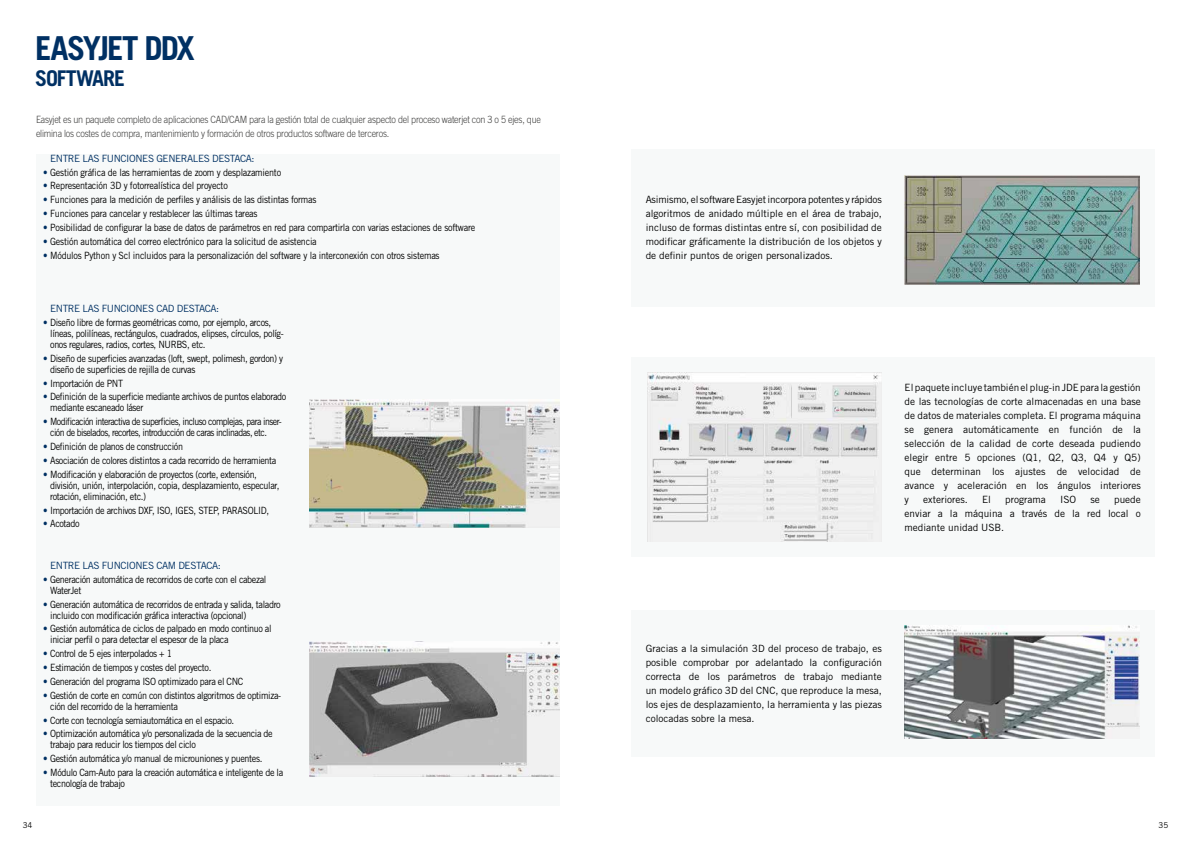
<style>
.page{position:relative;width:1191px;height:842px;background:#fff}
.page>*{position:absolute;margin:0;border:0;box-sizing:border-box;transform-origin:0 0}
.t1{font:700 33px "Trade Gothic LT Std";letter-spacing:-.065em;color:#003063}
.t2{font:700 21.7px "Trade Gothic LT Std";letter-spacing:-.045em;color:#003063}
.t3{font:10px/11px "Trade Gothic LT Std";letter-spacing:-.04em;color:#000;scale:.9 1}
.t4{font:10px/14px "Trade Gothic LT Std";letter-spacing:-.04em;color:#000;text-align:justify}
.t5{font:300 10px/14px "Trade Gothic LT Std";letter-spacing:-.025em;color:#3c3c3b;scale:.9 1}
.t6{font:10px/11px "Trade Gothic LT Std";letter-spacing:-.06em;color:#000;scale:.88 1}
.t7{font:10px "Trade Gothic LT Std";letter-spacing:-.04em;color:#003063}
.t8{font:10px "Trade Gothic LT Std";color:#000}
.t9{font:8px "Trade Gothic LT Std";color:#000}
.s1{color:#003063}
</style>
<div class="page">
<div style="left:36px;top:154px;width:523px;height:652px;background:#f7f9f9"></div>
<div style="left:631px;top:149px;width:524px;height:158px;background:#f7f9f9"></div>
<div style="left:631px;top:357px;width:524px;height:200px;background:#f7f9f9"></div>
<div style="left:631px;top:610px;width:524px;height:147px;background:#f7f9f9"></div>
<img style="left:309px;top:400px;width:250px;height:127px">
<img style="left:309px;top:641px;width:250px;height:135px">
<img style="left:904px;top:176px;width:236px;height:109px">
<img style="left:904px;top:625px;width:236px;height:114px">
<img style="left:648px;top:372px;width:234px;height:169px">
<h1 class="t1" style="left:35px;top:28px;width:161px">EASYJET DDX</h1>
<h2 class="t2" style="left:35px;top:65px;width:91px">SOFTWARE</h2>
<p class="t5" style="left:36px;top:113px;width:562px">Easyjet es un paquete completo de aplicaciones CAD/CAM para la gestión total de cualquier aspecto del proceso waterjet con 3 o 5 ejes, que elimina los costes de compra, mantenimiento y formación de otros productos software de terceros.</p>
<p class="t7" style="left:50px;top:152px;width:206px">ENTRE LAS FUNCIONES GENERALES DESTACA:</p>
<p class="t3" style="left:43px;top:166px;width:266px"><span class="s1">•</span> Gestión gráfica de las herramientas de zoom y desplazamiento</p>
<p class="t3" style="left:43px;top:180px;width:207px"><span class="s1">•</span> Representación 3D y fotorrealística del proyecto</p>
<p class="t3" style="left:43px;top:194px;width:305px"><span class="s1">•</span> Funciones para la medición de perfiles y análisis de las distintas formas</p>
<p class="t3" style="left:43px;top:208px;width:240px"><span class="s1">•</span> Funciones para cancelar y restablecer las últimas tareas</p>
<p class="t3" style="left:43px;top:222px;width:481px"><span class="s1">•</span> Posibilidad de configurar la base de datos de parámetros en red para compartirla con varias estaciones de software</p>
<p class="t3" style="left:43px;top:236px;width:305px"><span class="s1">•</span> Gestión automática del correo electrónico para la solicitud de asistencia</p>
<p class="t3" style="left:43px;top:249px;width:442px"><span class="s1">•</span> Módulos Python y Scl incluidos para la personalización del software y la interconexión con otros sistemas</p>
<p class="t7" style="left:50px;top:302px;width:170px">ENTRE LAS FUNCIONES CAD DESTACA:</p>
<p class="t3" style="left:50px;top:317px;width:261px;text-indent:-7px"><span class="s1">•</span> Diseño libre de formas geométricas como, por ejemplo, arcos, líneas, polilíneas, rectángulos, cuadrados, elipses, círculos, políg&shy;onos regulares, radios, cortes, NURBS, etc.</p>
<p class="t3" style="left:50px;top:352px;width:260px;text-indent:-7px"><span class="s1">•</span> Diseño de superficies avanzadas (loft, swept, polimesh, gordon) y diseño de superficies de rejilla de curvas</p>
<p class="t3" style="left:43px;top:377px;width:90px"><span class="s1">•</span> Importación de PNT</p>
<p class="t3" style="left:50px;top:391px;width:264px;text-indent:-7px"><span class="s1">•</span> Definición de la superficie mediante archivos de puntos elaborado mediante escaneado láser</p>
<p class="t6" style="left:50px;top:416px;width:264px;text-indent:-7px"><span class="s1">•</span> Modificación interactiva de superficies, incluso complejas, para inser&shy;ción de biselados, recortes, introducción de caras inclinadas, etc.</p>
<p class="t3" style="left:43px;top:441px;width:157px"><span class="s1">•</span> Definición de planos de construcción</p>
<p class="t3" style="left:43px;top:455px;width:261px"><span class="s1">•</span> Asociación de colores distintos a cada recorrido de herramienta</p>
<p class="t3" style="left:50px;top:468px;width:256px;text-indent:-7px"><span class="s1">•</span> Modificación y elaboración de proyectos (corte, extensión, división, unión, interpolación, copia, desplazamiento, especular, rotación, eliminación, etc.)</p>
<p class="t3" style="left:43px;top:504px;width:252px"><span class="s1">•</span> Importación de archivos DXF, ISO, IGES, STEP, PARASOLID,</p>
<p class="t3" style="left:43px;top:518px;width:42px"><span class="s1">•</span> Acotado</p>
<p class="t7" style="left:50px;top:559px;width:172px">ENTRE LAS FUNCIONES CAM DESTACA:</p>
<p class="t3" style="left:50px;top:574px;width:242px;text-indent:-7px"><span class="s1">•</span> Generación automática de recorridos de corte con el cabezal<br>WaterJet</p>
<p class="t3" style="left:50px;top:598px;width:258px;text-indent:-7px"><span class="s1">•</span> Generación automática de recorridos de entrada y salida, taladro incluido con modificación gráfica interactiva (opcional)</p>
<p class="t3" style="left:50px;top:623px;width:247px;text-indent:-7px"><span class="s1">•</span> Gestión automática de ciclos de palpado en modo continuo al iniciar perfil o para detectar el espesor de la placa</p>
<p class="t3" style="left:43px;top:648px;width:145px"><span class="s1">•</span> Control de 5 ejes interpolados + 1</p>
<p class="t3" style="left:43px;top:662px;width:188px"><span class="s1">•</span> Estimación de tiempos y costes del proyecto.</p>
<p class="t3" style="left:43px;top:676px;width:224px"><span class="s1">•</span> Generación del programa ISO optimizado para el CNC</p>
<p class="t3" style="left:50px;top:690px;width:258px;text-indent:-7px"><span class="s1">•</span> Gestión de corte en común con distintos algoritmos de optimiza&shy;ción del recorrido de la herramienta</p>
<p class="t3" style="left:43px;top:714px;width:214px"><span class="s1">•</span> Corte con tecnología semiautomática en el espacio.</p>
<p class="t3" style="left:50px;top:728px;width:249px;text-indent:-7px"><span class="s1">•</span> Optimización automática y/o personalizada de la secuencia de trabajo para reducir los tiempos del ciclo</p>
<p class="t3" style="left:43px;top:753px;width:245px"><span class="s1">•</span> Gestión automática y/o manual de microuniones y puentes.</p>
<p class="t3" style="left:50px;top:767px;width:260px;text-indent:-7px"><span class="s1">•</span> Módulo Cam-Auto para la creación automática e inteligente de la tecnología de trabajo</p>
<p class="t4" style="left:645px;top:193px;width:238px">Asimismo, el software Easyjet incorpora potentes y rápidos algoritmos de anidado múltiple en el área de trabajo, incluso de formas distintas entre sí, con posibilidad de modificar gráficamente la distribución de los objetos y de definir puntos de origen personalizados.</p>
<p class="t4" style="left:904px;top:380px;width:238px">El paquete incluye también el plug-in JDE para la gestión de las tecnologías de corte almacenadas en una base de datos de materiales completa. El programa máquina se genera automáticamente en función de la selección de la calidad de corte deseada pudiendo elegir entre 5 opciones (Q1, Q2, Q3, Q4 y Q5) que determinan los ajustes de velocidad de avance y aceleración en los ángulos interiores y</p>
<p class="t8" style="left:923px;top:493px;width:46px">exteriores.</p>
<p class="t4" style="left:982px;top:492px;width:10px">El</p>
<p class="t8" style="left:1005px;top:493px;width:42px">programa</p>
<p class="t4" style="left:1060px;top:492px;width:18px">ISO</p>
<p class="t4" style="left:1090px;top:492px;width:11px">se</p>
<p class="t4" style="left:904px;top:492px;width:238px;text-indent:209px">puede enviar a la máquina a través de la red local o mediante unidad USB.</p>
<p class="t4" style="left:645px;top:641px;width:238px">Gracias a la simulación 3D del proceso de trabajo, es posible comprobar por adelantado la configuración correcta de los parámetros de trabajo mediante un modelo gráfico 3D del CNC, que reproduce la mesa, los ejes de desplazamiento, la herramienta y las piezas colocadas sobre la mesa.</p>
<p class="t9" style="left:23px;top:820px;width:11px">34</p>
<p class="t9" style="left:1158px;top:820px;width:11px">35</p>
</div>
